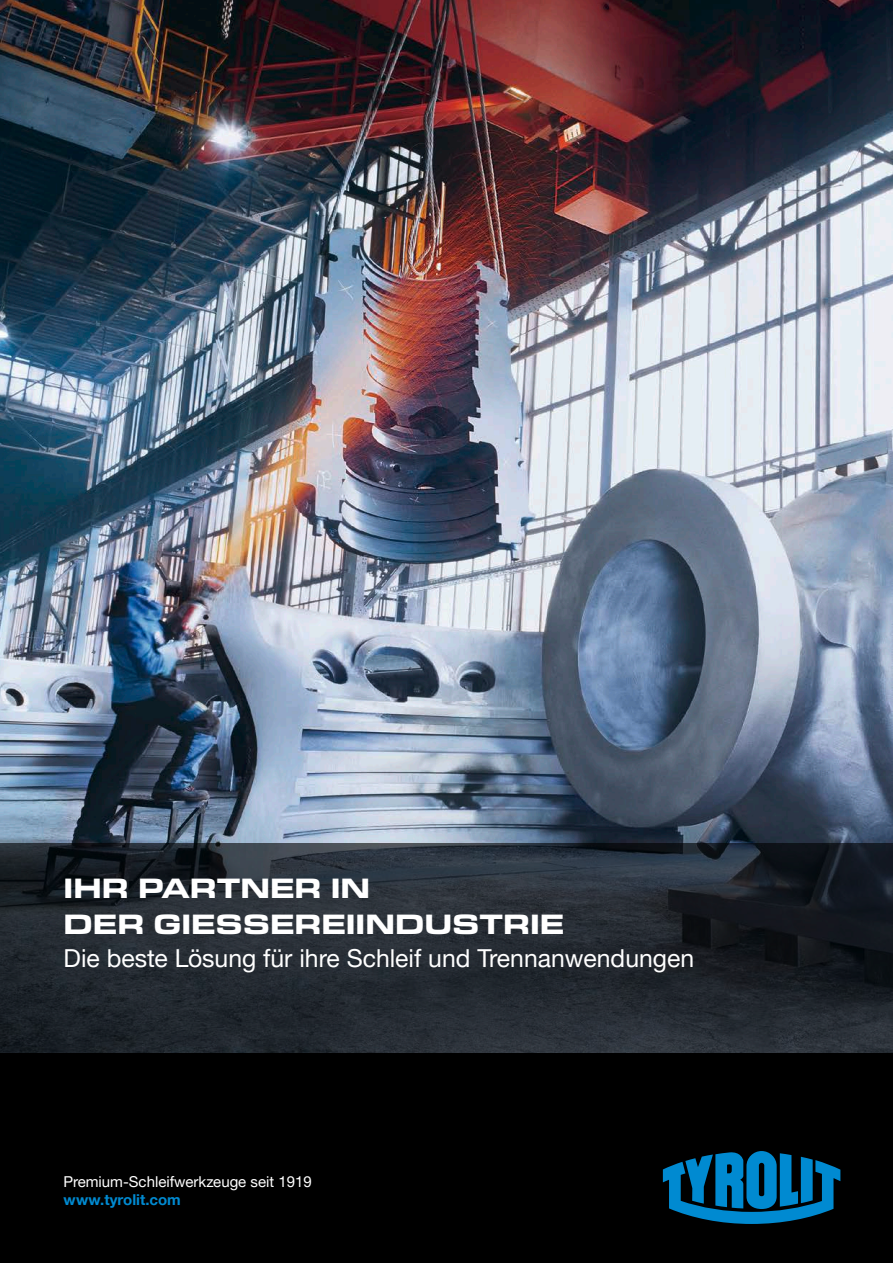
<style>
.page{position:relative;width:893px;height:1263px;background:#fff}
.page>*{position:absolute;margin:0;border:0;box-sizing:border-box;transform-origin:0 0}
.t1{font:700 expanded 28.5px/36px "Eurostile Next W1 G";color:#fff}
.t2{font:24.75px "Helvetica Neue LTW1 G";color:#fff}
.t3{font:15px "Helvetica Neue LTW1 G";color:#fff}
.t4{font:700 15px "Helvetica Neue LTW1 G";color:#008ad1}
</style>
<div class="page">
<img style="left:0;top:0;width:893px;height:843px">
<div style="left:0;top:1053px;width:893px;height:210px;background:#000"></div>
<svg style="left:0;top:843px;width:893px;height:210px;background:#222930"></svg>
<svg style="left:663px;top:1151px;width:177px;height:73px"></svg>
<p class="t1" style="left:64px;top:870px;width:502px">IHR PARTNER IN<br>DER GIESSEREIINDUSTRIE</p>
<p class="t2" style="left:64px;top:943px;width:632px">Die beste Lösung für ihre Schleif und Trennanwendungen</p>
<p class="t3" style="left:64px;top:1172px;width:250px">Premium-Schleifwerkzeuge seit 1919</p>
<p class="t4" style="left:64px;top:1190px;width:119px">www.tyrolit.com</p>
</div>
